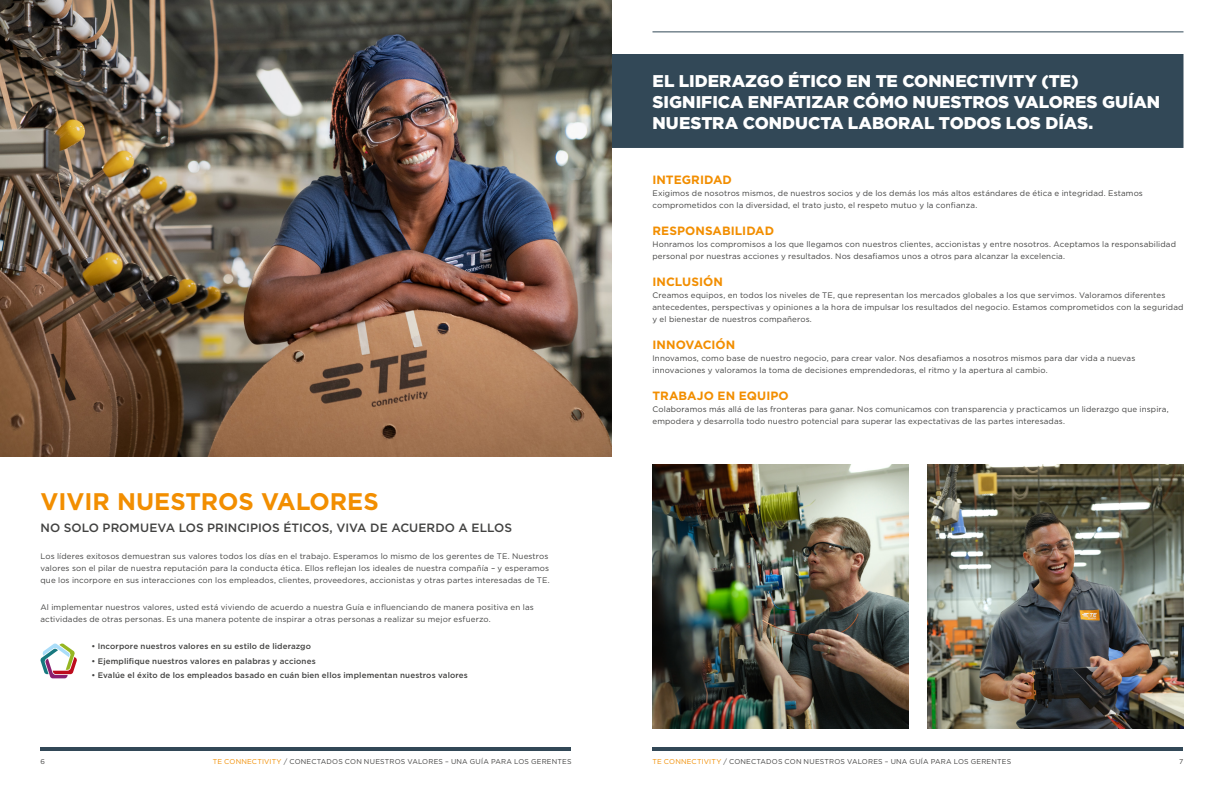
<style>
.page{position:relative;width:1224px;height:792px;background:#fff}
.page>*{position:absolute;margin:0;border:0;box-sizing:border-box;transform-origin:0 0}
.t1{font:700 24px "Gotham";color:#f28e00}
.t2{font:900 17px/21px "Gotham";letter-spacing:-.005em;color:#fff}
.t3{font:700 12px "Gotham";letter-spacing:.005em;color:#f28e00}
.t4{font:500 12px "Gotham";color:#424241}
.t5{font:8px/12px "Gotham";letter-spacing:.015em;color:#424241}
.t6{font:500 8px "Gotham";letter-spacing:.015em;color:#424241}
.t7{font:7px "Gotham";letter-spacing:.025em;color:#424241}
.s1{color:#f28e00}
</style>
<div class="page">
<hr style="left:652px;top:32px;width:532px;height:1px;background:#324857">
<hr style="left:40px;top:747px;width:532px;height:4px;background:#324857">
<hr style="left:652px;top:747px;width:532px;height:4px;background:#324857">
<img style="left:0;top:0;width:612px;height:456px">
<svg style="left:40px;top:643px;width:37px;height:35px"></svg>
<div style="left:612px;top:54px;width:572px;height:94px;background:#324857"></div>
<img style="left:652px;top:464px;width:257px;height:265px">
<img style="left:927px;top:464px;width:257px;height:265px">
<h2 class="t2" style="left:652px;top:70px;width:509px">EL LIDERAZGO ÉTICO EN TE CONNECTIVITY (TE)<br>SIGNIFICA ENFATIZAR CÓMO NUESTROS VALORES GUÍAN<br>NUESTRA CONDUCTA LABORAL TODOS LOS DÍAS.</h2>
<h1 class="t1" style="left:40px;top:485px;width:340px">VIVIR NUESTROS VALORES</h1>
<h3 class="t4" style="left:40px;top:520px;width:473px">NO SOLO PROMUEVA LOS PRINCIPIOS ÉTICOS, VIVA DE ACUERDO A ELLOS</h3>
<p class="t5" style="left:40px;top:550px;width:511px">Los líderes exitosos demuestran sus valores todos los días en el trabajo. Esperamos lo mismo de los gerentes de TE. Nuestros valores son el pilar de nuestra reputación para la conducta ética. Ellos reflejan los ideales de nuestra compañía – y esperamos que los incorpore en sus interacciones con los empleados, clientes, proveedores, accionistas y otras partes interesadas de TE.</p>
<p class="t5" style="left:40px;top:601px;width:495px">Al implementar nuestros valores, usted está viviendo de acuerdo a nuestra Guía e influenciando de manera positiva en las actividades de otras personas. Es una manera potente de inspirar a otras personas a realizar su mejor esfuerzo.</p>
<p class="t6" style="left:92px;top:641px;width:221px">• Incorpore nuestros valores en su estilo de liderazgo</p>
<p class="t6" style="left:92px;top:655px;width:226px">• Ejemplifique nuestros valores en palabras y acciones</p>
<p class="t6" style="left:92px;top:670px;width:378px">• Evalúe el éxito de los empleados basado en cuán bien ellos implementan nuestros valores</p>
<h3 class="t3" style="left:652px;top:171px;width:81px">INTEGRIDAD</h3>
<p class="t5" style="left:652px;top:187px;width:492px">Exigimos de nosotros mismos, de nuestros socios y de los demás los más altos estándares de ética e integridad. Estamos comprometidos con la diversidad, el trato justo, el respeto mutuo y la confianza.</p>
<h3 class="t3" style="left:652px;top:222px;width:123px">RESPONSABILIDAD</h3>
<p class="t5" style="left:653px;top:238px;width:525px">Honramos los compromisos a los que llegamos con nuestros clientes, accionistas y entre nosotros. Aceptamos la responsabilidad personal por nuestras acciones y resultados. Nos desafiamos unos a otros para alcanzar la excelencia.</p>
<h3 class="t3" style="left:652px;top:273px;width:72px">INCLUSIÓN</h3>
<p class="t5" style="left:652px;top:289px;width:533px">Creamos equipos, en todos los niveles de TE, que representan los mercados globales a los que servimos. Valoramos diferentes antecedentes, perspectivas y opiniones a la hora de impulsar los resultados del negocio. Estamos comprometidos con la seguridad y el bienestar de nuestros compañeros.</p>
<h3 class="t3" style="left:652px;top:336px;width:84px">INNOVACIÓN</h3>
<p class="t5" style="left:652px;top:352px;width:484px">Innovamos, como base de nuestro negocio, para crear valor. Nos desafiamos a nosotros mismos para dar vida a nuevas innovaciones y valoramos la toma de decisiones emprendedoras, el ritmo y la apertura al cambio.</p>
<h3 class="t3" style="left:652px;top:387px;width:138px">TRABAJO EN EQUIPO</h3>
<p class="t5" style="left:653px;top:403px;width:518px">Colaboramos más allá de las fronteras para ganar. Nos comunicamos con transparencia y practicamos un liderazgo que inspira, empodera y desarrolla todo nuestro potencial para superar las expectativas de las partes interesadas.</p>
<p class="t7" style="left:40px;top:757px;width:6px">6</p>
<p class="t7" style="left:213px;top:757px;width:360px"><span class="s1">TE CONNECTIVITY</span> / CONECTADOS CON NUESTROS VALORES – UNA GUÍA PARA LOS GERENTES</p>
<p class="t7" style="left:652px;top:757px;width:360px"><span class="s1">TE CONNECTIVITY</span> / CONECTADOS CON NUESTROS VALORES – UNA GUÍA PARA LOS GERENTES</p>
<p class="t7" style="left:1179px;top:757px;width:6px">7</p>
</div>
